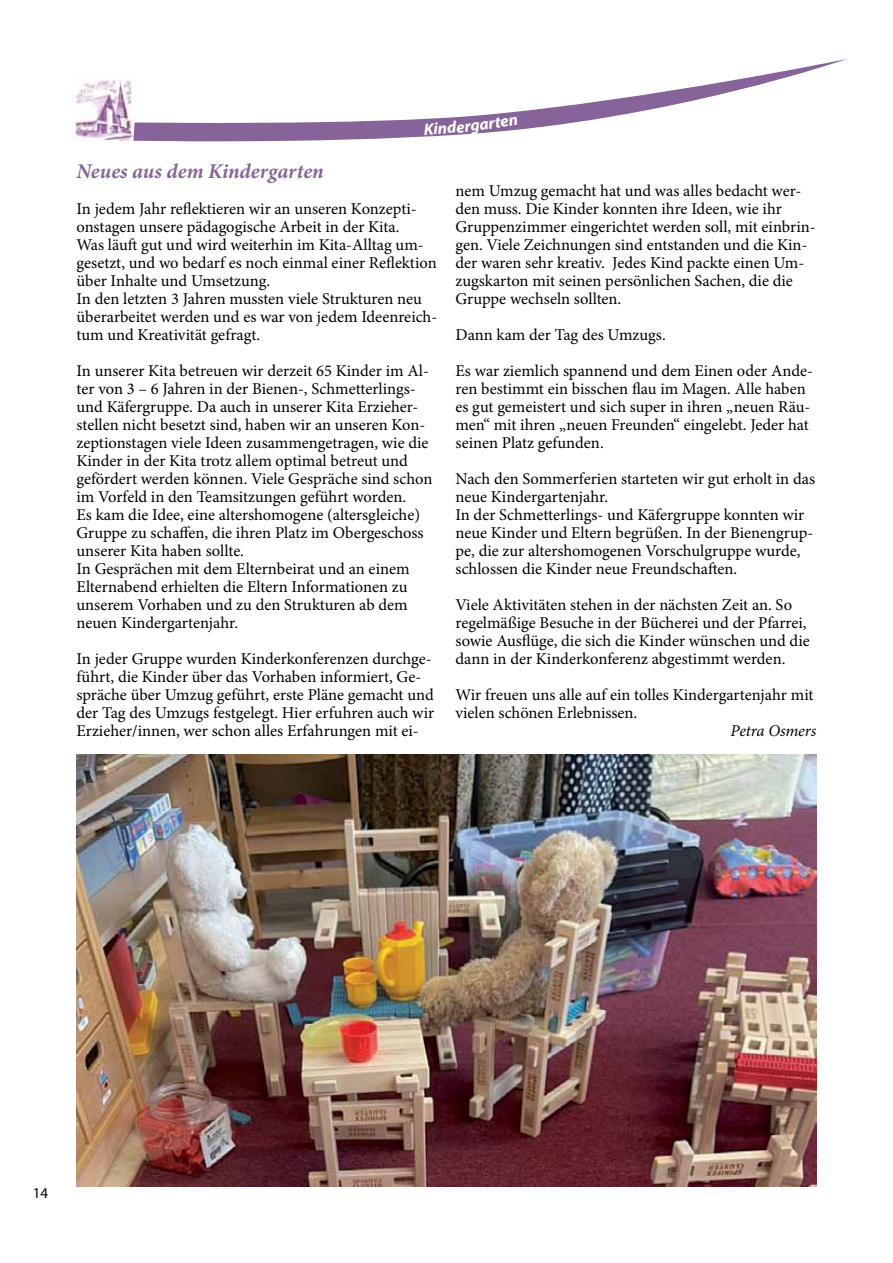
<style>
.page{position:relative;width:893px;height:1263px;background:#fff}
.page>*{position:absolute;margin:0;border:0;box-sizing:border-box;transform-origin:0 0}
.t1{font:italic 700 21px "Minion Pro";letter-spacing:.005em;color:#866499}
.t2{font:16.5px/18px "Minion Pro";color:#000}
.t3{font:italic 16.5px "Minion Pro";letter-spacing:-.005em;color:#000}
.t4{font:15px "Myriad Pro";color:#000}
</style>
<div class="page">
<img style="left:72px;top:78px;width:61px;height:62px">
<img style="left:77px;top:754px;width:739px;height:432px">
<svg style="left:133px;top:59px;width:714px;height:83px"></svg>
<svg style="left:424px;top:117px;width:94px;height:18px;background:#9375a4"></svg>
<p class="t1" style="left:77px;top:157px;width:249px">Neues aus dem Kindergarten</p>
<p class="t2" style="left:77px;top:200px;width:362px">In jedem Jahr reflektieren wir an unseren Konzepti&shy;onstagen unsere pädagogische Arbeit in der Kita.<br>Was läuft gut und wird weiterhin im Kita-Alltag um&shy;gesetzt, und wo bedarf es noch einmal einer Reflektion über Inhalte und Umsetzung.<br>In den letzten 3 Jahren mussten viele Strukturen neu überarbeitet werden und es war von jedem Ideenreich&shy;tum und Kreativität gefragt.</p>
<p class="t2" style="left:77px;top:362px;width:357px">In unserer Kita betreuen wir derzeit 65 Kinder im Al&shy;ter von 3 – 6 Jahren in der Bienen-, Schmetterlings&shy;und Käfergruppe. Da auch in unserer Kita Erzieher&shy;stellen nicht besetzt sind, haben wir an unseren Kon&shy;zeptionstagen viele Ideen zusammengetragen, wie die Kinder in der Kita trotz allem optimal betreut und gefördert werden können. Viele Gespräche sind schon im Vorfeld in den Teamsitzungen geführt worden.<br>Es kam die Idee, eine altershomogene (altersgleiche)<br>Gruppe zu schaffen, die ihren Platz im Obergeschoss unserer Kita haben sollte.<br>In Gesprächen mit dem Elternbeirat und an einem Elternabend erhielten die Eltern Informationen zu unserem Vorhaben und zu den Strukturen ab dem neuen Kindergartenjahr.</p>
<p class="t2" style="left:77px;top:650px;width:359px">In jeder Gruppe wurden Kinderkonferenzen durchge&shy;führt, die Kinder über das Vorhaben informiert, Ge&shy;spräche über Umzug geführt, erste Pläne gemacht und der Tag des Umzugs festgelegt. Hier erfuhren auch wir Erzieher/innen, wer schon alles Erfahrungen mit ei-</p>
<p class="t2" style="left:455px;top:182px;width:362px">nem Umzug gemacht hat und was alles bedacht wer&shy;den muss. Die Kinder konnten ihre Ideen, wie ihr Gruppenzimmer eingerichtet werden soll, mit einbrin&shy;gen. Viele Zeichnungen sind entstanden und die Kin&shy;der waren sehr kreativ. Jedes Kind packte einen Um&shy;zugskarton mit seinen persönlichen Sachen, die die Gruppe wechseln sollten.</p>
<p class="t2" style="left:455px;top:317px;width:359px;line-height:36px">Dann kam der Tag des Umzugs.<br>Es war ziemlich spannend und dem Einen oder Ande-</p>
<p class="t2" style="left:455px;top:380px;width:356px">ren bestimmt ein bisschen flau im Magen. Alle haben es gut gemeistert und sich super in ihren „neuen Räu&shy;men“ mit ihren „neuen Freunden“ eingelebt. Jeder hat seinen Platz gefunden.</p>
<p class="t2" style="left:455px;top:470px;width:361px">Nach den Sommerferien starteten wir gut erholt in das neue Kindergartenjahr.<br>In der Schmetterlings- und Käfergruppe konnten wir neue Kinder und Eltern begrüßen. In der Bienengrup&shy;pe, die zur altershomogenen Vorschulgruppe wurde, schlossen die Kinder neue Freundschaften.</p>
<p class="t2" style="left:455px;top:596px;width:356px">Viele Aktivitäten stehen in der nächsten Zeit an. So regelmäßige Besuche in der Bücherei und der Pfarrei, sowie Ausflüge, die sich die Kinder wünschen und die dann in der Kinderkonferenz abgestimmt werden.</p>
<p class="t2" style="left:455px;top:686px;width:360px">Wir freuen uns alle auf ein tolles Kindergartenjahr mit vielen schönen Erlebnissen.</p>
<p class="t3" style="left:731px;top:720px;width:87px">Petra Osmers</p>
<p class="t4" style="left:33px;top:1183px;width:17px">14</p>
</div>
